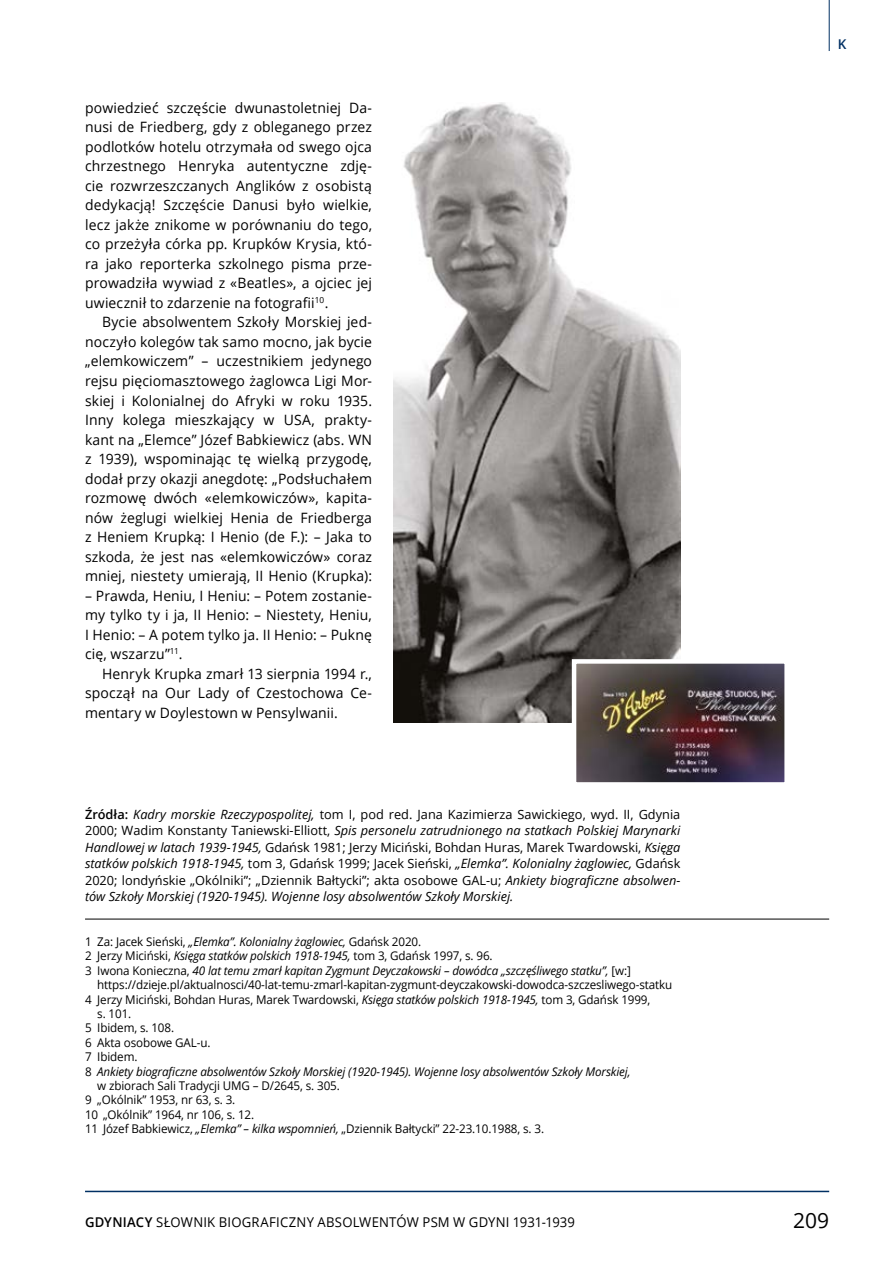
<style>
.page{position:relative;width:893px;height:1263px;background:#fff}
.page>*{position:absolute;margin:0;border:0;box-sizing:border-box;transform-origin:0 0}
.t1{font:21px "Open Sans";color:#000}
.t2{font:14.25px/19.5px "Open Sans";letter-spacing:.01em;color:#000;text-align:justify}
.t3{font:13.5px "Open Sans";letter-spacing:.015em;color:#000}
.t4{font:600 13.5px "Open Sans";color:#003063}
.t5{font:italic 12.75px/16.5px "Open Sans";color:#000;text-align:justify}
.t6{font:12px "Open Sans";letter-spacing:-.01em;color:#000}
.t7{font:italic 12px "Open Sans";letter-spacing:-.01em;color:#000}
.s1{font-weight:600;font-style:normal}
.s2{font-style:normal}
.s3{font-style:italic}
.s4{font-weight:600}
</style>
<div class="page">
<hr style="left:85px;top:1191px;width:744px;height:1px;background:#003063">
<hr style="left:829px;top:0;width:1px;height:51px;background:#003063">
<img style="left:393px;top:102px;width:287px;height:621px">
<img style="left:577px;top:664px;width:207px;height:118px">
<div style="left:572px;top:659px;width:217px;height:128px;border:4px solid #fff"></div>
<hr style="left:85px;top:919px;width:744px;height:1px;background:#000">
<p class="t2" style="left:85px;top:98px;width:289px">powiedzieć szczęście dwunastoletniej Da&shy;nusi de Friedberg, gdy z obleganego przez podlotków hotelu otrzymała od swego ojca chrzestnego Henryka autentyczne zdję&shy;cie rozwrzeszczanych Anglików z osobistą dedykacją! Szczęście Danusi było wielkie, lecz jakże znikome w porównaniu do tego, co przeżyła córka pp. Krupków Krysia, któ&shy;ra jako reporterka szkolnego pisma prze&shy;prowadziła wywiad z «Beatles», a ojciec jej uwiecznił to zdarzenie na fotografii<sup>10</sup>.</p>
<p class="t2" style="left:85px;top:312px;width:289px;text-indent:17px">Bycie absolwentem Szkoły Morskiej jed&shy;noczyło kolegów tak samo mocno, jak bycie „elemkowiczem” – uczestnikiem jedynego rejsu pięciomasztowego żaglowca Ligi Mor&shy;skiej i Kolonialnej do Afryki w roku 1935.<br>Inny kolega mieszkający w USA, prakty&shy;kant na „Elemce” Józef Babkiewicz (abs. WN z 1939), wspominając tę wielką przygodę, dodał przy okazji anegdotę: „Podsłuchałem rozmowę dwóch «elemkowiczów», kapita&shy;nów żeglugi wielkiej Henia de Friedberga z Heniem Krupką: I Henio (de F.): – Jaka to szkoda, że jest nas «elemkowiczów» coraz mniej, niestety umierają, II Henio (Krupka):</p>
<p class="t2" style="left:85px;top:585px;width:289px">– Prawda, Heniu, I Heniu: – Potem zostanie&shy;my tylko ty i ja, II Henio: – Niestety, Heniu, I Henio: – A potem tylko ja. II Henio: – Puknę cię, wszarzu”<sup>11</sup>.</p>
<p class="t2" style="left:85px;top:663px;width:289px;text-indent:17px">Henryk Krupka zmarł 13 sierpnia 1994 r., spoczął na Our Lady of Czestochowa Ce&shy;mentary w Doylestown w Pensylwanii.</p>
<p class="t4" style="left:838px;top:34px;width:10px">K</p>
<p class="t5" style="left:85px;top:806px;width:597px"><span class="s1">Źródła:</span> Kadry morskie Rzeczypospolitej, <span class="s2">tom I, pod red. Jana Kazimierza Sawickiego, wyd. II, Gdynia 2000; Wadim Konstanty Taniewski-Elliott,</span> Spis personelu zatrudnionego na statkach Polskiej Marynarki Handlowej w latach 1939-1945, <span class="s2">Gdańsk 1981; Jerzy Miciński, Bohdan Huras, Marek Twardowski,</span> Księga statków polskich 1918-1945, <span class="s2">tom 3, Gdańsk 1999; Jacek Sieński,</span> „Elemka”. Kolonialny żaglowiec, <span class="s2">Gdańsk 2020; londyńskie „Okólniki”; „Dziennik Bałtycki”; akta osobowe GAL-u;</span> Ankiety biograficzne absolwen&shy;tów Szkoły Morskiej (1920-1945). Wojenne losy absolwentów Szkoły Morskiej.</p>
<p class="t7" style="left:85px;top:933px;width:338px"><span class="s2">1 Za: Jacek Sieński,</span> „Elemka”. Kolonialny żaglowiec, <span class="s2">Gdańsk 2020.</span></p>
<p class="t6" style="left:85px;top:948px;width:409px">2 Jerzy Miciński, <span class="s3">Księga statków polskich 1918-1945,</span> tom 3, Gdańsk 1997, s. 96.</p>
<p class="t7" style="left:85px;top:962px;width:547px"><span class="s2">3 Iwona Konieczna,</span> 40 lat temu zmarł kapitan Zygmunt Deyczakowski – dowódca „szczęśliwego statku”, <span class="s2">[w:]</span></p>
<p class="t6" style="left:97px;top:976px;width:577px">https://dzieje.pl/aktualnosci/40-lat-temu-zmarl-kapitan-zygmunt-deyczakowski-dowodca-szczesliwego-statku</p>
<p class="t6" style="left:85px;top:991px;width:567px">4 Jerzy Miciński, Bohdan Huras, Marek Twardowski, <span class="s3">Księga statków polskich 1918-1945,</span> tom 3, Gdańsk 1999,</p>
<p class="t6" style="left:97px;top:1005px;width:36px">s. 101.</p>
<p class="t6" style="left:85px;top:1020px;width:91px">5 Ibidem, s. 108.</p>
<p class="t6" style="left:85px;top:1034px;width:127px">6 Akta osobowe GAL-u.</p>
<p class="t6" style="left:85px;top:1048px;width:54px">7 Ibidem.</p>
<p class="t7" style="left:85px;top:1063px;width:547px"><span class="s2">8</span> Ankiety biograficzne absolwentów Szkoły Morskiej (1920-1945). Wojenne losy absolwentów Szkoły Morskiej,</p>
<p class="t6" style="left:97px;top:1077px;width:244px">w zbiorach Sali Tradycji UMG – D/2645, s. 305.</p>
<p class="t6" style="left:85px;top:1092px;width:152px">9 „Okólnik” 1953, nr 63, s. 3.</p>
<p class="t6" style="left:85px;top:1106px;width:171px">10 „Okólnik” 1964, nr 106, s. 12.</p>
<p class="t6" style="left:85px;top:1120px;width:461px">11 Józef Babkiewicz, <span class="s3">„Elemka” – kilka wspomnień,</span> „Dziennik Bałtycki” 22-23.10.1988, s. 3.</p>
<p class="t3" style="left:85px;top:1212px;width:491px"><span class="s4">GDYNIACY</span> SŁOWNIK BIOGRAFICZNY ABSOLWENTÓW PSM W GDYNI 1931-1939</p>
<h1 class="t1" style="left:793px;top:1206px;width:37px">209</h1>
</div>
